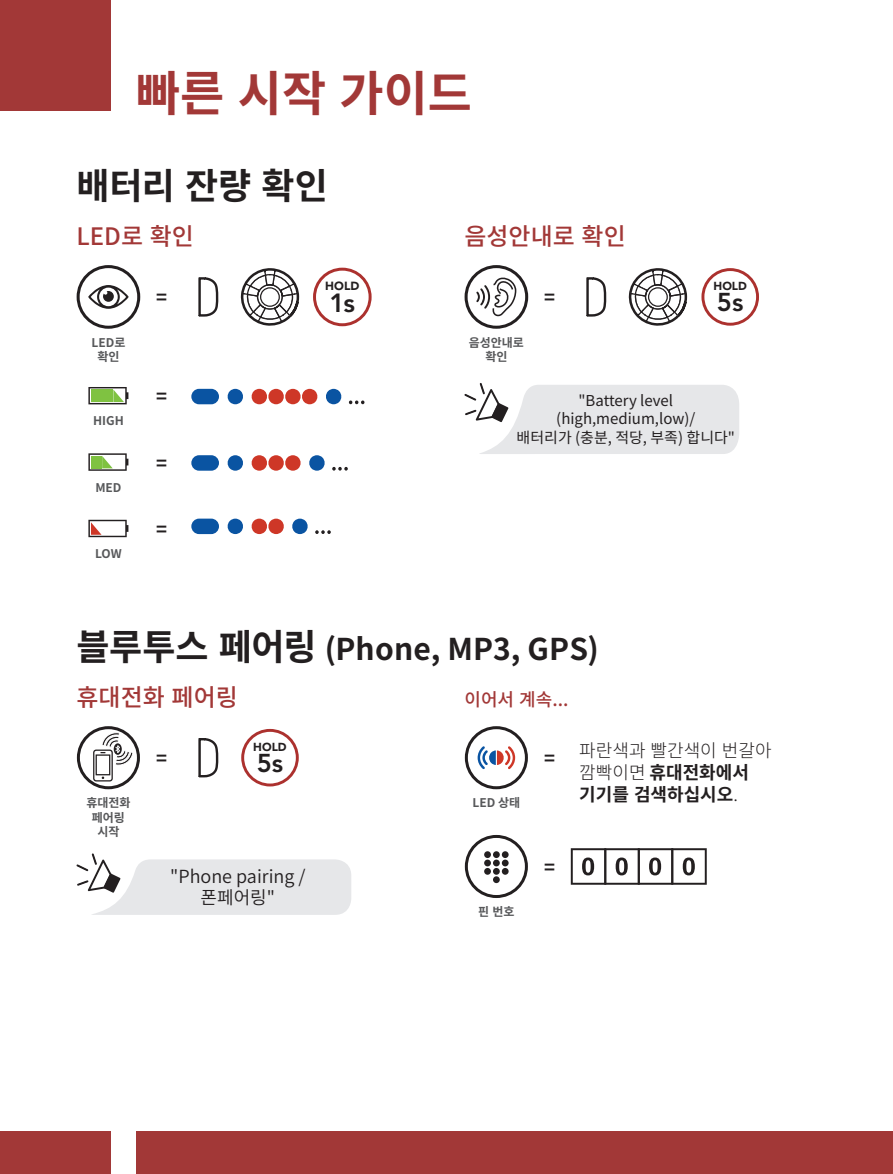
<style>
.page{position:relative;width:893px;height:1174px;background:#fff}
.page>*{position:absolute;margin:0;border:0;box-sizing:border-box;transform-origin:0 0}
.t1{font:700 48px "Source Han Sans KR";color:#a23837}
.t2{font:700 36px "Source Han Sans KR";color:#231f20}
.t3{font:700 30px "Source Han Sans KR";letter-spacing:.005em;color:#231f20}
.t4{font:800 26.1px "Avenir LT Std";color:#231f20}
.t5{font:800 25.5px "Avenir LT Std";color:#231f20}
.t6{font:500 24px "Source Han Sans KR";color:#a23837}
.t7{font:700 18.6px "Source Han Sans KR";color:#231f20}
.t8{font:300 18px/22.2px "Source Han Sans KR";color:#231f20}
.t9{font:18px/21.6px "Source Han Sans KR";color:#231f20;text-align:center}
.t10{font:500 18px "Source Han Sans KR";color:#a23837}
.t11{font:15px/18.6px "Source Han Sans KR";color:#231f20;text-align:center}
.t12{font:700 12px/14.7px "Source Han Sans KR";color:#57585a;text-align:center}
.t13{font:900 11.7px "Avenir LT Std";color:#231f20}
.s1{font-size:36px}
.s2{font-weight:700}
</style>
<div class="page">
<div style="left:0;top:0;width:111px;height:111px;background:#a23837"></div>
<div style="left:0;top:1131px;width:111px;height:43px;background:#a23837"></div>
<div style="left:136px;top:1131px;width:757px;height:43px;background:#a23837"></div>
<svg style="left:77px;top:265px;width:63px;height:64px"></svg>
<svg style="left:198px;top:277px;width:20px;height:39px"></svg>
<svg style="left:241px;top:268px;width:58px;height:58px"></svg>
<svg style="left:313px;top:268px;width:59px;height:58px"></svg>
<svg style="left:88px;top:387px;width:40px;height:17px"></svg>
<svg style="left:227px;top:389px;width:16px;height:15px"></svg>
<svg style="left:326px;top:389px;width:16px;height:15px"></svg>
<svg style="left:251px;top:389px;width:67px;height:15px"></svg>
<div style="left:191px;top:389px;width:28px;height:15px;background:#0a54a2;border-radius:8px"></div>
<svg style="left:349px;top:400px;width:15px;height:4px"></svg>
<svg style="left:88px;top:453px;width:40px;height:18px"></svg>
<svg style="left:227px;top:455px;width:16px;height:16px"></svg>
<svg style="left:309px;top:455px;width:16px;height:16px"></svg>
<svg style="left:251px;top:455px;width:50px;height:16px"></svg>
<div style="left:191px;top:455px;width:28px;height:16px;background:#0a54a2;border-radius:8px"></div>
<svg style="left:332px;top:467px;width:16px;height:3px"></svg>
<svg style="left:88px;top:520px;width:40px;height:17px"></svg>
<svg style="left:227px;top:518px;width:16px;height:16px"></svg>
<svg style="left:292px;top:518px;width:16px;height:16px"></svg>
<svg style="left:251px;top:518px;width:33px;height:16px"></svg>
<div style="left:191px;top:518px;width:28px;height:16px;background:#0a54a2;border-radius:8px"></div>
<svg style="left:315px;top:530px;width:16px;height:4px"></svg>
<svg style="left:465px;top:265px;width:63px;height:64px"></svg>
<svg style="left:586px;top:277px;width:20px;height:39px"></svg>
<svg style="left:629px;top:268px;width:58px;height:58px"></svg>
<svg style="left:701px;top:268px;width:58px;height:58px"></svg>
<svg style="left:464px;top:383px;width:275px;height:71px"></svg>
<svg style="left:77px;top:726px;width:63px;height:63px"></svg>
<svg style="left:198px;top:738px;width:20px;height:39px"></svg>
<svg style="left:241px;top:729px;width:58px;height:57px"></svg>
<svg style="left:77px;top:853px;width:274px;height:62px"></svg>
<svg style="left:465px;top:726px;width:63px;height:63px"></svg>
<svg style="left:465px;top:835px;width:63px;height:63px"></svg>
<div style="left:484px;top:851px;width:7px;height:7px;background:#231f20;border-radius:50%"></div>
<div style="left:493px;top:851px;width:7px;height:7px;background:#231f20;border-radius:50%"></div>
<div style="left:502px;top:851px;width:7px;height:7px;background:#231f20;border-radius:50%"></div>
<div style="left:484px;top:859px;width:7px;height:7px;background:#231f20;border-radius:50%"></div>
<div style="left:493px;top:859px;width:7px;height:7px;background:#231f20;border-radius:50%"></div>
<div style="left:502px;top:859px;width:7px;height:7px;background:#231f20;border-radius:50%"></div>
<div style="left:484px;top:868px;width:7px;height:6px;background:#231f20;border-radius:50%"></div>
<div style="left:493px;top:868px;width:7px;height:6px;background:#231f20;border-radius:50%"></div>
<div style="left:502px;top:868px;width:7px;height:6px;background:#231f20;border-radius:50%"></div>
<div style="left:493px;top:876px;width:7px;height:7px;background:#231f20;border-radius:50%"></div>
<svg style="left:571px;top:848px;width:136px;height:36px"></svg>
<h1 class="t1" style="left:136px;top:66px;width:338px">빠른 시작 가이드</h1>
<h2 class="t2" style="left:77px;top:165px;width:253px">배터리 잔량 확인</h2>
<h3 class="t6" style="left:77px;top:222px;width:119px">LED로 확인</h3>
<p class="t13" style="left:325px;top:278px;width:36px">HOLD</p>
<p class="t12" style="left:91px;top:335px;width:35px">LED로 확인</p>
<p class="t12" style="left:93px;top:414px;width:32px">high</p>
<p class="t12" style="left:95px;top:480px;width:28px">MED</p>
<p class="t12" style="left:95px;top:546px;width:28px">LOW</p>
<p class="t7" style="left:156px;top:287px;width:12px">=</p>
<h3 class="t4" style="left:330px;top:287px;width:27px">1s</h3>
<p class="t7" style="left:156px;top:386px;width:12px">=</p>
<p class="t7" style="left:156px;top:452px;width:12px">=</p>
<p class="t7" style="left:156px;top:518px;width:12px">=</p>
<h3 class="t6" style="left:464px;top:222px;width:163px">음성안내로 확인</h3>
<p class="t13" style="left:713px;top:278px;width:35px">HOLD</p>
<p class="t7" style="left:544px;top:287px;width:12px">=</p>
<h3 class="t5" style="left:717px;top:287px;width:28px">5s</h3>
<p class="t12" style="left:469px;top:335px;width:57px">음성안내로 확인</p>
<p class="t11" style="left:517px;top:391px;width:220px">"Battery level (high,medium,low)/<br>배터리가 (충분, 적당, 부족) 합니다"</p>
<h3 class="t3" style="left:77px;top:632px;width:524px"><span class="s1">블루투스 페어링</span> (Phone, MP3, GPS)</h3>
<h3 class="t6" style="left:77px;top:683px;width:163px">휴대전화 페어링</h3>
<p class="t10" style="left:464px;top:689px;width:105px">이어서 계속...</p>
<p class="t12" style="left:86px;top:796px;width:46px">휴대전화 페어링 시작</p>
<p class="t13" style="left:253px;top:739px;width:35px">HOLD</p>
<p class="t7" style="left:156px;top:748px;width:12px">=</p>
<h3 class="t5" style="left:257px;top:748px;width:28px">5s</h3>
<p class="t12" style="left:473px;top:796px;width:49px">LED 상태</p>
<p class="t7" style="left:544px;top:748px;width:12px">=</p>
<p class="t8" style="left:579px;top:739px;width:194px">파란색과 빨간색이 번갈아 깜빡이면 <span class="s2">휴대전화에서 기기를 검색하십시오</span>.</p>
<p class="t9" style="left:170px;top:865px;width:137px">"Phone pairing / 폰페어링"</p>
<p class="t12" style="left:478px;top:904px;width:38px">핀 번호</p>
<p class="t7" style="left:544px;top:856px;width:12px">=</p>
</div>
